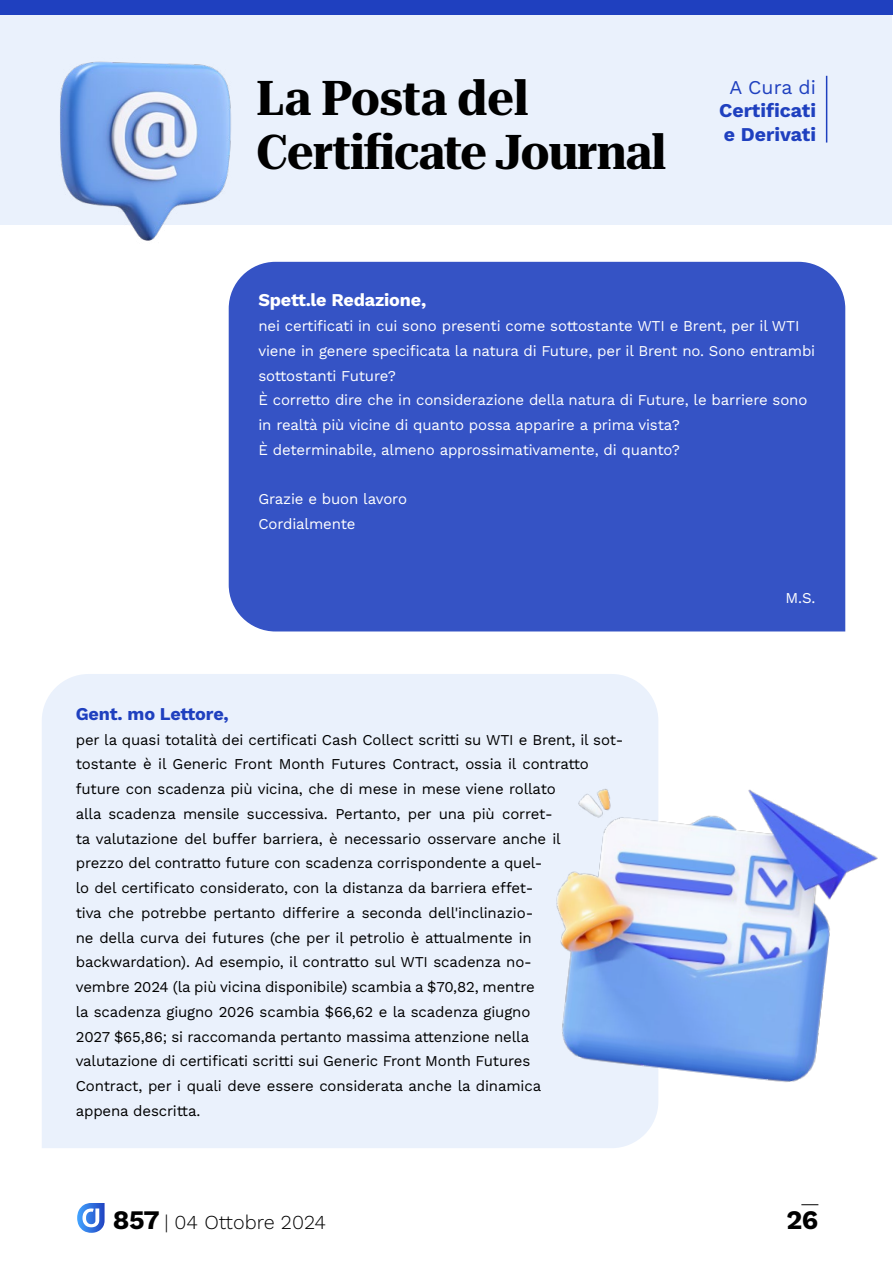
<style>
.page{position:relative;width:893px;height:1263px;background:#fff}
.page>*{position:absolute;margin:0;border:0;box-sizing:border-box;transform-origin:0 0}
.t1{font:700 semi-condensed 48px/54px "Roboto Serif 120 pt";letter-spacing:-.02em;color:#000}
.t2{font:700 26.7px "Work Sans";color:#000}
.t3{font:300 19.8px "Work Sans";color:#000}
.t4{font:700 19.5px/23.4px "Work Sans";color:#1f40bf}
.t5{font:19.5px "Work Sans";color:#1f40bf}
.t6{font:700 18px "Work Sans";letter-spacing:-.01em;color:#fff}
.t7{font:700 18px "Work Sans";letter-spacing:-.01em;color:#1f40bf}
.t8{font:15px/24.8px "Work Sans";letter-spacing:-.01em;color:#000}
.t9{font:15px/24.8px "Work Sans";letter-spacing:-.01em;color:#fff}
.s1{font-weight:700;font-size:26.7px}
</style>
<div class="page">
<div style="left:229px;top:262px;width:616px;height:369px;background:#3553c5"></div>
<div style="left:42px;top:674px;width:616px;height:474px;background:#eaf1fc"></div>
<div style="left:0;top:15px;width:891px;height:209px;background:#eaf1fc"></div>
<img style="left:47px;top:61px;width:201px;height:180px">
<img style="left:475px;top:742px;width:403px;height:381px">
<hr style="left:826px;top:76px;width:1px;height:67px;background:#1f40bf">
<svg style="left:77px;top:1203px;width:28px;height:30px"></svg>
<svg style="left:801px;top:1204px;width:17px;height:1px"></svg>
<div style="left:0;top:0;width:893px;height:15px;background:#1f40bf"></div>
<h1 class="t1" style="left:256px;top:67px;width:411px">La Posta del<br>Certificate Journal</h1>
<h3 class="t5" style="left:729px;top:72px;width:88px">A Cura di</h3>
<h3 class="t4" style="left:719px;top:98px;width:98px">Certificati e Derivati</h3>
<p class="t6" style="left:258px;top:286px;width:169px">Spett.le Redazione,</p>
<p class="t9" style="left:258px;top:313px;width:558px">nei certificati in cui sono presenti come sottostante WTI e Brent, per il WTI viene in genere specificata la natura di Future, per il Brent no. Sono entrambi sottostanti Future?<br>È corretto dire che in considerazione della natura di Future, le barriere sono in realtà più vicine di quanto possa apparire a prima vista?<br>È determinabile, almeno approssimativamente, di quanto?</p>
<p class="t9" style="left:258px;top:486px;width:150px">Grazie e buon lavoro<br>Cordialmente</p>
<p class="t7" style="left:76px;top:700px;width:155px">Gent. mo Lettore,</p>
<p class="t8" style="left:76px;top:726px;width:549px">per la quasi totalità dei certificati Cash Collect scritti su WTI e Brent, il sot&shy;tostante è il Generic Front Month Futures Contract, ossia il contratto future con scadenza più vicina, che di mese in mese viene rollato<br>alla scadenza mensile successiva. Pertanto, per una più corret-<br>ta valutazione del buffer barriera, è necessario osservare anche il<br>prezzo del contratto future con scadenza corrispondente a quel-<br>lo del certificato considerato, con la distanza da barriera effet-<br>tiva che potrebbe pertanto differire a seconda dell'inclinazio-<br>ne della curva dei futures (che per il petrolio è attualmente in backwardation). Ad esempio, il contratto sul WTI scadenza no-<br>vembre 2024 (la più vicina disponibile) scambia a $70,82, mentre<br>la scadenza giugno 2026 scambia $66,62 e la scadenza giugno<br>2027 $65,86; si raccomanda pertanto massima attenzione nella<br>valutazione di certificati scritti sui Generic Front Month Futures<br>Contract, per i quali deve essere considerata anche la dinamica<br>appena descritta.</p>
<p class="t9" style="left:786px;top:585px;width:31px">M.S.</p>
<h3 class="t3" style="left:113px;top:1207px;width:215px"><span class="s1">857</span> | 04 Ottobre 2024</h3>
<h2 class="t2" style="left:786px;top:1199px;width:33px">26</h2>
</div>
